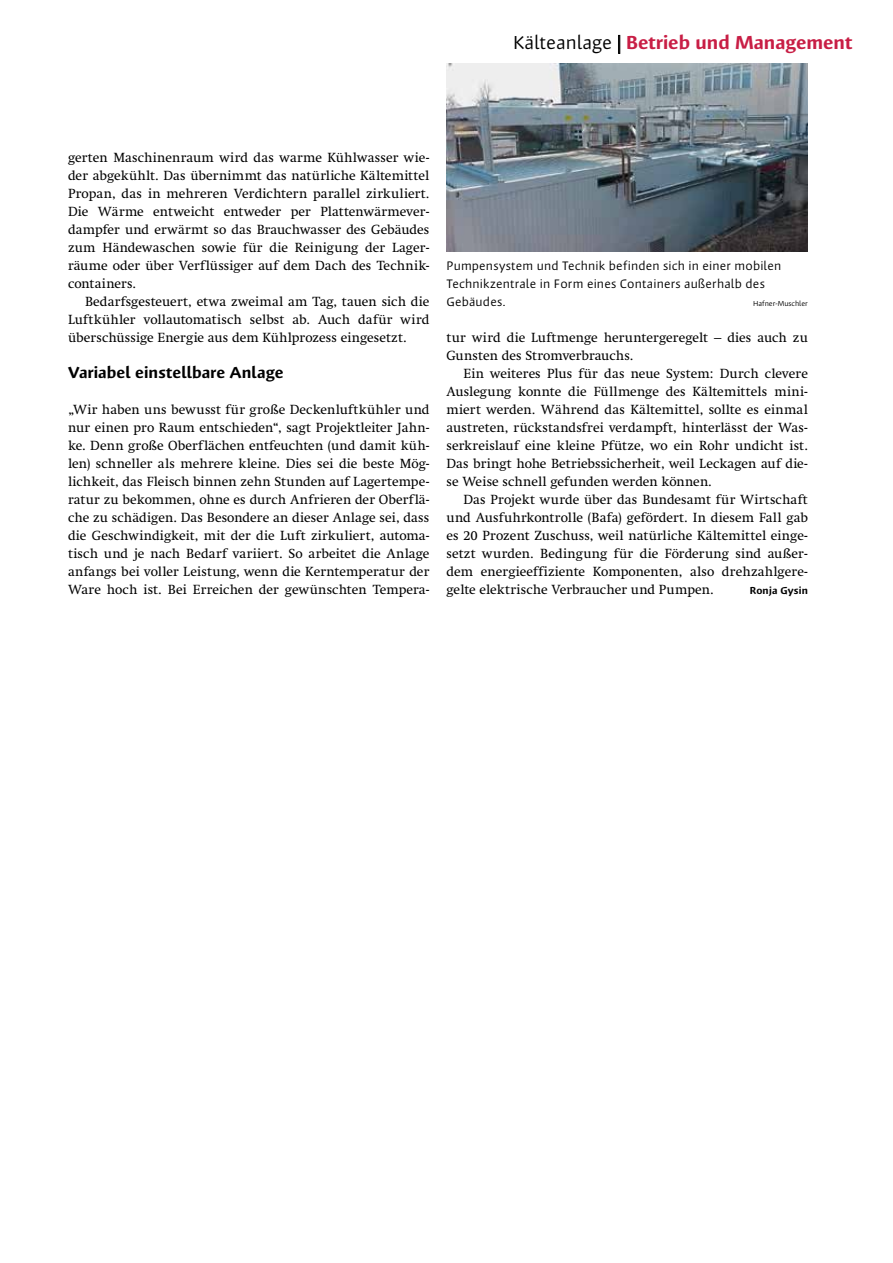
<style>
.page{position:relative;width:893px;height:1263px;background:#fff}
.page>*{position:absolute;margin:0;border:0;box-sizing:border-box;transform-origin:0 0}
.t1{font:700 19.5px "Massif Pro";color:#c81e45}
.t2{font:700 16.5px "Massif Pro";letter-spacing:.005em;color:#000}
.t3{font:13.5px/18px "Swift LT Pro";letter-spacing:.005em;color:#000;text-align:justify}
.t4{font:12.75px/18px "Massif Pro";letter-spacing:.015em;color:#000}
.t5{font:700 10.5px "Massif Pro";letter-spacing:.02em;color:#000}
.t6{font:7.5px "Massif Pro";color:#000}
.s1{font-weight:400;color:#000}
.s2{font-family:"Vectora LH";font-weight:400;font-size:18px;color:#000}
</style>
<div class="page">
<svg style="left:618px;top:35px;width:2px;height:19px"></svg>
<img style="left:446px;top:64px;width:362px;height:188px">
<h1 class="t1" style="left:513px;top:29px;width:341px"><span class="s1">Kälteanlage</span> <span class="s2">|</span> Betrieb und Management</h1>
<p class="t3" style="left:68px;top:148px;width:363px">gerten Maschinenraum wird das warme Kühlwasser wie&shy;der abgekühlt. Das übernimmt das natürliche Kältemittel Propan, das in mehreren Verdichtern parallel zirkuliert.<br>Die Wärme entweicht entweder per Plattenwärmever&shy;dampfer und erwärmt so das Brauchwasser des Gebäudes zum Händewaschen sowie für die Reinigung der Lager&shy;räume oder über Verflüssiger auf dem Dach des Technik&shy;containers.</p>
<p class="t3" style="left:68px;top:292px;width:363px;text-indent:17px">Bedarfsgesteuert, etwa zweimal am Tag, tauen sich die Luftkühler vollautomatisch selbst ab. Auch dafür wird überschüssige Energie aus dem Kühlprozess eingesetzt.</p>
<p class="t2" style="left:68px;top:361px;width:217px">Variabel einstellbare Anlage</p>
<p class="t3" style="left:68px;top:400px;width:363px">„Wir haben uns bewusst für große Deckenluftkühler und nur einen pro Raum entschieden“, sagt Projektleiter Jahn&shy;ke. Denn große Oberflächen entfeuchten (und damit küh&shy;len) schneller als mehrere kleine. Dies sei die beste Mög&shy;lichkeit, das Fleisch binnen zehn Stunden auf Lagertempe&shy;ratur zu bekommen, ohne es durch Anfrieren der Oberflä&shy;che zu schädigen. Das Besondere an dieser Anlage sei, dass die Geschwindigkeit, mit der die Luft zirkuliert, automa&shy;tisch und je nach Bedarf variiert. So arbeitet die Anlage anfangs bei voller Leistung, wenn die Kerntemperatur der Ware hoch ist. Bei Erreichen der gewünschten Tempera-</p>
<p class="t4" style="left:446px;top:256px;width:336px">Pumpensystem und Technik befinden sich in einer mobilen<br>Technikzentrale in Form eines Containers außerhalb des<br>Gebäudes.</p>
<p class="t6" style="left:753px;top:299px;width:56px">Hafner-Muschler</p>
<p class="t3" style="left:446px;top:328px;width:363px">tur wird die Luftmenge heruntergeregelt – dies auch zu<br>Gunsten des Stromverbrauchs.</p>
<p class="t3" style="left:446px;top:364px;width:363px;text-indent:17px">Ein weiteres Plus für das neue System: Durch clevere Auslegung konnte die Füllmenge des Kältemittels mini&shy;miert werden. Während das Kältemittel, sollte es einmal austreten, rückstandsfrei verdampft, hinterlässt der Was&shy;serkreislauf eine kleine Pfütze, wo ein Rohr undicht ist.<br>Das bringt hohe Betriebssicherheit, weil Leckagen auf die&shy;se Weise schnell gefunden werden können.</p>
<p class="t3" style="left:446px;top:490px;width:363px;text-indent:17px">Das Projekt wurde über das Bundesamt für Wirtschaft und Ausfuhrkontrolle (Bafa) gefördert. In diesem Fall gab es 20 Prozent Zuschuss, weil natürliche Kältemittel einge&shy;setzt wurden. Bedingung für die Förderung sind außer&shy;dem energieeffiziente Komponenten, also drehzahlgere&shy;gelte elektrische Verbraucher und Pumpen.</p>
<p class="t5" style="left:750px;top:583px;width:60px">Ronja Gysin</p>
</div>
